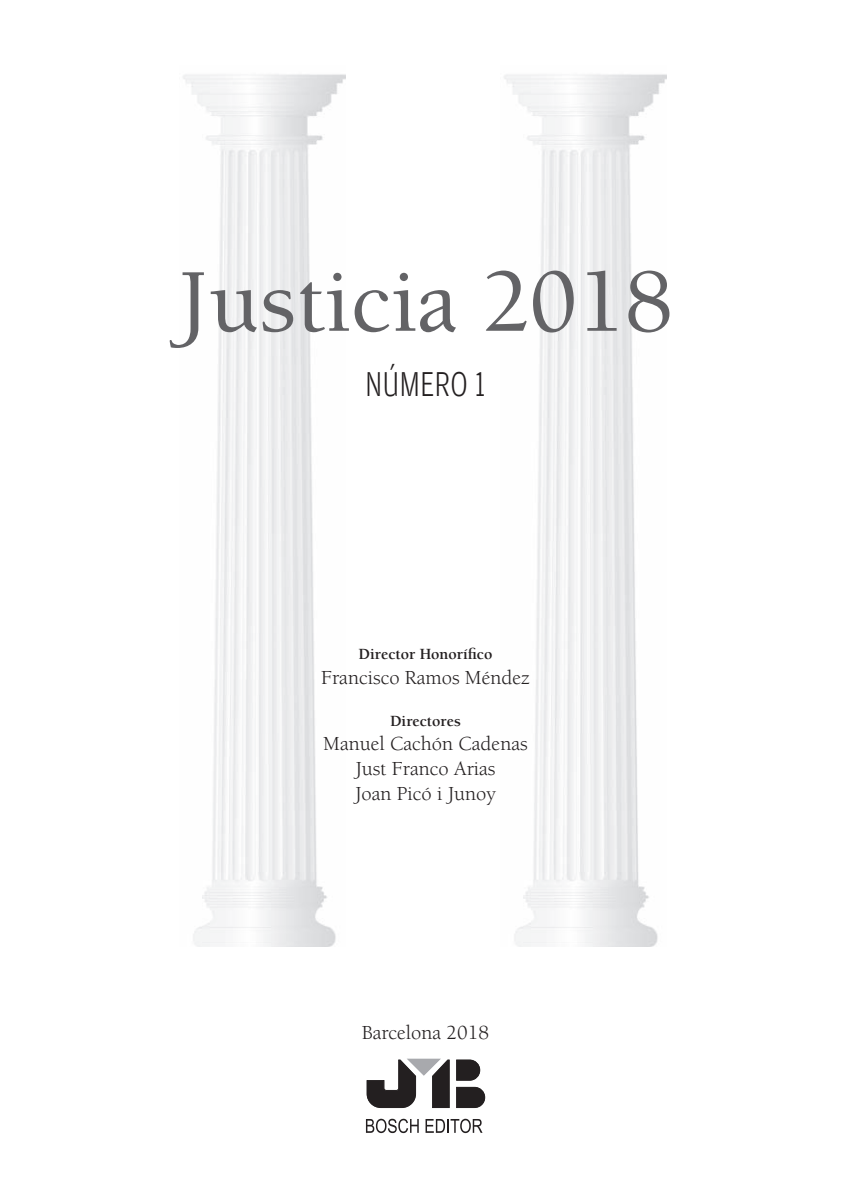
<style>
.page{position:relative;width:851px;height:1191px;background:#fff}
.page>*{position:absolute;margin:0;border:0;box-sizing:border-box;transform-origin:0 0}
.t1{font:500 92px "Berkeley Std";color:#636366}
.t2{font:300 36.6px "Amplitude";color:#231f20;scale:.8 1}
.t3{font:20.4px/24.6px "Berkeley Std";color:#231f20;text-align:center}
.t4{font:700 16px "Berkeley Std";color:#231f20}
</style>
<div class="page">
<svg style="left:366px;top:1058px;width:84px;height:50px"></svg>
<svg style="left:456px;top:1059px;width:24px;height:21px"></svg>
<svg style="left:456px;top:1086px;width:29px;height:22px"></svg>
<svg style="left:366px;top:1118px;width:52px;height:15px"></svg>
<svg style="left:425px;top:1118px;width:57px;height:15px"></svg>
<img style="left:504px;top:74px;width:162px;height:873px">
<img style="left:183px;top:74px;width:162px;height:873px">
<h1 class="t1" style="left:178px;top:253px;width:496px">Justicia 2018</h1>
<h2 class="t2" style="left:365px;top:363px;width:152px">NÚMERO 1</h2>
<p class="t4" style="left:358px;top:646px;width:135px">Director Honorífico</p>
<p class="t3" style="left:321px;top:665px;width:210px">Francisco Ramos Méndez</p>
<p class="t4" style="left:390px;top:712px;width:72px">Directores</p>
<p class="t3" style="left:323px;top:732px;width:206px">Manuel Cachón Cadenas<br>Just Franco Arias<br>Joan Picó i Junoy</p>
<p class="t3" style="left:362px;top:1020px;width:129px">Barcelona 2018</p>
</div>
